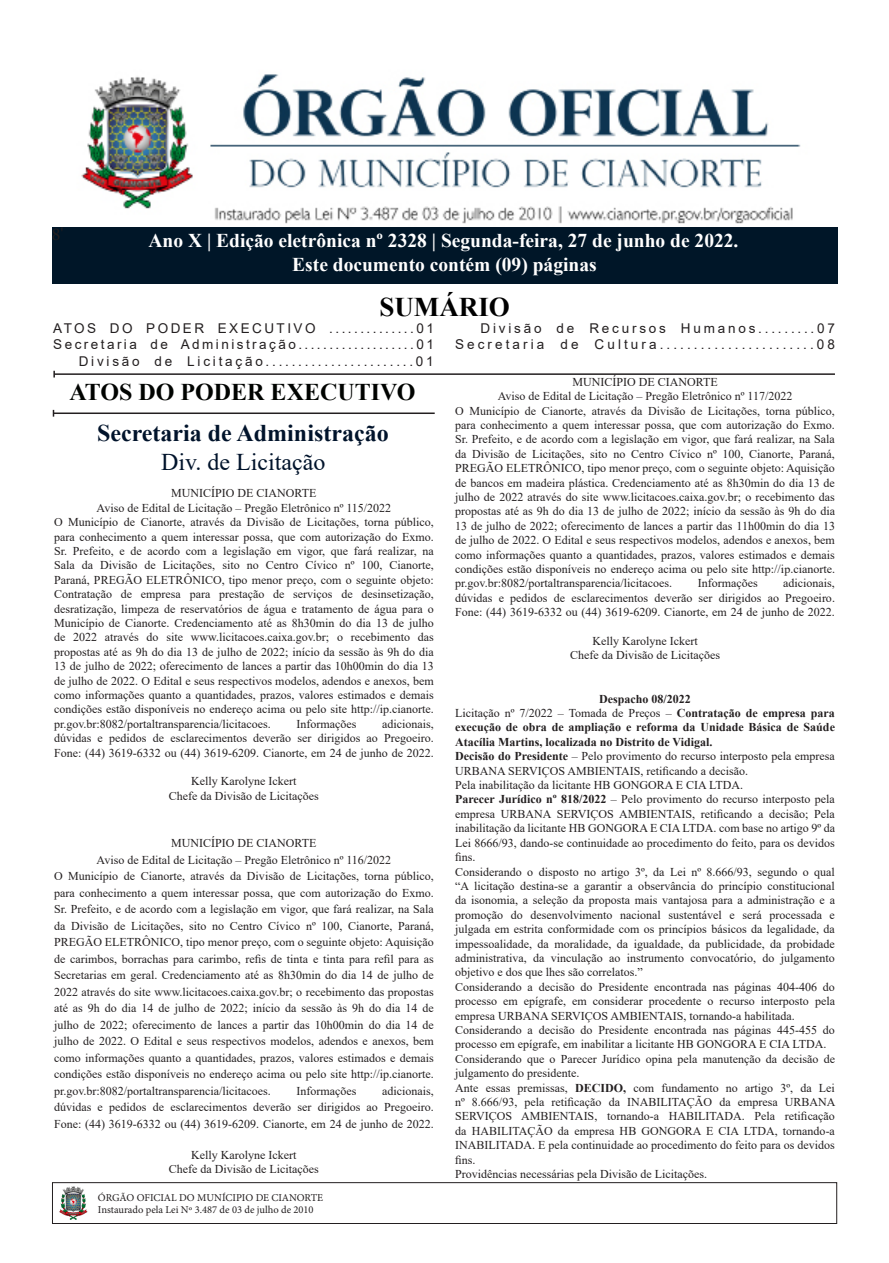
<style>
.page{position:relative;width:889px;height:1263px;background:#fff}
.page>*{position:absolute;margin:0;border:0;box-sizing:border-box;transform-origin:0 0}
.t1{font:700 27px "Times New Roman";color:#000}
.t2{font:700 24px "Times New Roman";color:#00132b}
.t3{font:700 24px "Times New Roman";color:#000300}
.t4{font:24px "Times New Roman";color:#00132b}
.t5{font:700 19.5px "Times New Roman";color:#fff}
.t6{font:18px "Minion Pro";color:#231f20}
.t7{font:13.5px "Arial";letter-spacing:.205em;color:#231f20}
.t8{font:13.5px "Arial";letter-spacing:.18em;color:#231f20}
.t9{font:13.5px "Arial";letter-spacing:.23em;color:#231f20}
.t10{font:13.5px "Arial";letter-spacing:.185em;color:#231f20}
.Título_1{font:12px/14.4px "Times New Roman";color:#231f20;text-align:justify}
.t11{font:700 12px/14.4px "Times New Roman";color:#231f20;text-align:justify}
.t12{font:10.5px/12.6px "Minion Pro";color:#231f20}
.s1{font-weight:400}
.s2{font-weight:700}
</style>
<div class="page">
<div style="left:52px;top:1182px;width:785px;height:42px;border:1px solid #231f20"></div>
<img style="left:59px;top:1186px;width:29px;height:34px">
<img style="left:81px;top:74px;width:720px;height:150px">
<div style="left:52px;top:227px;width:785px;height:57px;background:#001628"></div>
<hr style="left:54px;top:373px;width:781px;height:2px;background:#231f20">
<hr style="left:53px;top:412px;width:382px;height:2px;background:#231f20">
<p class="t6" style="left:52px;top:222px;width:13px">8'</p>
<p class="t5" style="left:148px;top:226px;width:591px">Ano X | Edição eletrônica nº 2328 | Segunda-feira, 27 de junho de 2022.</p>
<p class="t5" style="left:292px;top:251px;width:306px">Este documento contém (09) páginas</p>
<p class="t1" style="left:379px;top:288px;width:132px">SUMÁRIO</p>
<p class="t10" style="left:53px;top:319px;width:382px">ATOS DO PODER EXECUTIVO ..............01</p>
<p class="t8" style="left:53px;top:335px;width:382px">Secretaria de Administração...................01</p>
<p class="t7" style="left:79px;top:352px;width:356px">Divisão de Licitação.......................01</p>
<p class="t3" style="left:69px;top:375px;width:348px">ATOS DO PODER EXECUTIVO</p>
<p class="t2" style="left:97px;top:416px;width:293px">Secretaria de Administração</p>
<p class="t4" style="left:161px;top:445px;width:166px">Div. de Licitação</p>
<p class="Título_1" style="left:171px;top:486px;width:147px">MUNICÍPIO DE CIANORTE</p>
<p class="Título_1" style="left:97px;top:500px;width:296px">Aviso de Edital de Licitação – Pregão Eletrônico nº 115/2022</p>
<p class="Título_1" style="left:54px;top:514px;width:381px">O Município de Cianorte, através da Divisão de Licitações, torna público, para conhecimento a quem interessar possa, que com autorização do Exmo.<br>Sr. Prefeito, e de acordo com a legislação em vigor, que fará realizar, na Sala da Divisão de Licitações, sito no Centro Cívico nº 100, Cianorte, Paraná, PREGÃO ELETRÔNICO, tipo menor preço, com o seguinte objeto:<br>Contratação de empresa para prestação de serviços de desinsetização, desratização, limpeza de reservatórios de água e tratamento de água para o Município de Cianorte. Credenciamento até as 8h30min do dia 13 de julho de 2022 através do site www.licitacoes.caixa.gov.br; o recebimento das propostas até as 9h do dia 13 de julho de 2022; início da sessão às 9h do dia 13 de julho de 2022; oferecimento de lances a partir das 10h00min do dia 13 de julho de 2022. O Edital e seus respectivos modelos, adendos e anexos, bem como informações quanto a quantidades, prazos, valores estimados e demais condições estão disponíveis no endereço acima ou pelo site http://ip.cianorte. pr.gov.br:8082/portaltransparencia/licitacoes.</p>
<p class="Título_1" style="left:54px;top:716px;width:381px;text-indent:328px">adicionais, dúvidas e pedidos de esclarecimentos deverão ser dirigidos ao Pregoeiro.<br>Fone: (44) 3619-6332 ou (44) 3619-6209. Cianorte, em 24 de junho de 2022.</p>
<p class="Título_1" style="left:191px;top:774px;width:107px">Kelly Karolyne Ickert</p>
<p class="Título_1" style="left:169px;top:788px;width:151px">Chefe da Divisão de Licitações</p>
<p class="Título_1" style="left:171px;top:835px;width:147px">MUNICÍPIO DE CIANORTE</p>
<p class="Título_1" style="left:97px;top:852px;width:296px">Aviso de Edital de Licitação – Pregão Eletrônico nº 116/2022</p>
<p class="Título_1" style="left:54px;top:867px;width:381px;line-height:16.5px">O Município de Cianorte, através da Divisão de Licitações, torna público, para conhecimento a quem interessar possa, que com autorização do Exmo.<br>Sr. Prefeito, e de acordo com a legislação em vigor, que fará realizar, na Sala da Divisão de Licitações, sito no Centro Cívico nº 100, Cianorte, Paraná, PREGÃO ELETRÔNICO, tipo menor preço, com o seguinte objeto: Aquisição de carimbos, borrachas para carimbo, refis de tinta e tinta para refil para as Secretarias em geral. Credenciamento até as 8h30min do dia 14 de julho de 2022 através do site www.licitacoes.caixa.gov.br; o recebimento das propostas até as 9h do dia 14 de julho de 2022; início da sessão às 9h do dia 14 de julho de 2022; oferecimento de lances a partir das 10h00min do dia 14 de julho de 2022. O Edital e seus respectivos modelos, adendos e anexos, bem como informações quanto a quantidades, prazos, valores estimados e demais condições estão disponíveis no endereço acima ou pelo site http://ip.cianorte. pr.gov.br:8082/portaltransparencia/licitacoes.</p>
<p class="Título_1" style="left:296px;top:716px;width:61px">Informações</p>
<p class="Título_1" style="left:54px;top:1082px;width:381px;line-height:16.5px;text-indent:328px">adicionais, dúvidas e pedidos de esclarecimentos deverão ser dirigidos ao Pregoeiro.<br>Fone: (44) 3619-6332 ou (44) 3619-6209. Cianorte, em 24 de junho de 2022.</p>
<p class="Título_1" style="left:191px;top:1147px;width:107px">Kelly Karolyne Ickert</p>
<p class="Título_1" style="left:169px;top:1161px;width:151px">Chefe da Divisão de Licitações</p>
<p class="Título_1" style="left:296px;top:1083px;width:61px">Informações</p>
<p class="t12" style="left:98px;top:1191px;width:227px">ÓRGÃO OFICIAL DO MUNÍCIPIO DE CIANORTE<br>Instaurado pela Lei Nº 3.487 de 03 de julho de 2010</p>
<p class="t7" style="left:480px;top:319px;width:356px">Divisão de Recursos Humanos.........07</p>
<p class="t9" style="left:455px;top:335px;width:381px">Secretaria de Cultura.......................08</p>
<p class="Título_1" style="left:572px;top:374px;width:147px">MUNICÍPIO DE CIANORTE</p>
<p class="Título_1" style="left:497px;top:389px;width:296px">Aviso de Edital de Licitação – Pregão Eletrônico nº 117/2022</p>
<p class="Título_1" style="left:455px;top:403px;width:381px">O Município de Cianorte, através da Divisão de Licitações, torna público, para conhecimento a quem interessar possa, que com autorização do Exmo.<br>Sr. Prefeito, e de acordo com a legislação em vigor, que fará realizar, na Sala da Divisão de Licitações, sito no Centro Cívico nº 100, Cianorte, Paraná, PREGÃO ELETRÔNICO, tipo menor preço, com o seguinte objeto: Aquisição de bancos em madeira plástica. Credenciamento até as 8h30min do dia 13 de julho de 2022 através do site www.licitacoes.caixa.gov.br; o recebimento das propostas até as 9h do dia 13 de julho de 2022; início da sessão às 9h do dia 13 de julho de 2022; oferecimento de lances a partir das 11h00min do dia 13 de julho de 2022. O Edital e seus respectivos modelos, adendos e anexos, bem como informações quanto a quantidades, prazos, valores estimados e demais condições estão disponíveis no endereço acima ou pelo site http://ip.cianorte. pr.gov.br:8082/portaltransparencia/licitacoes.</p>
<p class="Título_1" style="left:455px;top:576px;width:381px;text-indent:328px">adicionais, dúvidas e pedidos de esclarecimentos deverão ser dirigidos ao Pregoeiro.<br>Fone: (44) 3619-6332 ou (44) 3619-6209. Cianorte, em 24 de junho de 2022.</p>
<p class="Título_1" style="left:592px;top:633px;width:107px">Kelly Karolyne Ickert</p>
<p class="Título_1" style="left:570px;top:648px;width:151px">Chefe da Divisão de Licitações</p>
<p class="t11" style="left:599px;top:691px;width:93px">Despacho 08/2022</p>
<p class="t11" style="left:455px;top:705px;width:381px"><span class="s1">Licitação nº 7/2022 – Tomada de Preços –</span> Contratação de empresa para execução de obra de ampliação e reforma da Unidade Básica de Saúde Atacília Martins, localizada no Distrito de Vidigal.</p>
<p class="Título_1" style="left:455px;top:749px;width:381px"><span class="s2">Decisão do Presidente</span> – Pelo provimento do recurso interposto pela empresa<br>URBANA SERVIÇOS AMBIENTAIS, retificando a decisão.</p>
<p class="Título_1" style="left:455px;top:777px;width:289px">Pela inabilitação da licitante HB GONGORA E CIA LTDA.</p>
<p class="Título_1" style="left:455px;top:792px;width:381px"><span class="s2">Parecer Jurídico nº 818/2022</span> – Pelo provimento do recurso interposto pela empresa URBANA SERVIÇOS AMBIENTAIS, retificando a decisão; Pela inabilitação da licitante HB GONGORA E CIA LTDA. com base no artigo 9º da Lei 8666/93, dando-se continuidade ao procedimento do feito, para os devidos fins.</p>
<p class="Título_1" style="left:455px;top:864px;width:381px">Considerando o disposto no artigo 3º, da Lei nº 8.666/93, segundo o qual “A licitação destina-se a garantir a observância do princípio constitucional da isonomia, a seleção da proposta mais vantajosa para a administração e a promoção do desenvolvimento nacional sustentável e será processada e julgada em estrita conformidade com os princípios básicos da legalidade, da impessoalidade, da moralidade, da igualdade, da publicidade, da probidade administrativa, da vinculação ao instrumento convocatório, do julgamento objetivo e dos que lhes são correlatos.”</p>
<p class="Título_1" style="left:455px;top:979px;width:381px">Considerando a decisão do Presidente encontrada nas páginas 404-406 do processo em epígrafe, em considerar procedente o recurso interposto pela empresa URBANA SERVIÇOS AMBIENTAIS, tornando-a habilitada.</p>
<p class="Título_1" style="left:455px;top:1022px;width:381px">Considerando a decisão do Presidente encontrada nas páginas 445-455 do processo em epígrafe, em inabilitar a licitante HB GONGORA E CIA LTDA.</p>
<p class="Título_1" style="left:455px;top:1051px;width:381px">Considerando que o Parecer Jurídico opina pela manutenção da decisão de julgamento do presidente.</p>
<p class="Título_1" style="left:455px;top:1080px;width:382px">Ante essas premissas, <span class="s2">DECIDO,</span> com fundamento no artigo 3º, da Lei nº 8.666/93, pela retificação da INABILITAÇÃO da empresa URBANA SERVIÇOS AMBIENTAIS, tornando-a HABILITADA. Pela retificação da HABILITAÇÃO da empresa HB GONGORA E CIA LTDA, tornando-a INABILITADA. E pela continuidade ao procedimento do feito para os devidos fins.</p>
<p class="Título_1" style="left:455px;top:1166px;width:253px">Providências necessárias pela Divisão de Licitações.</p>
<p class="Título_1" style="left:697px;top:576px;width:61px">Informações</p>
</div>
